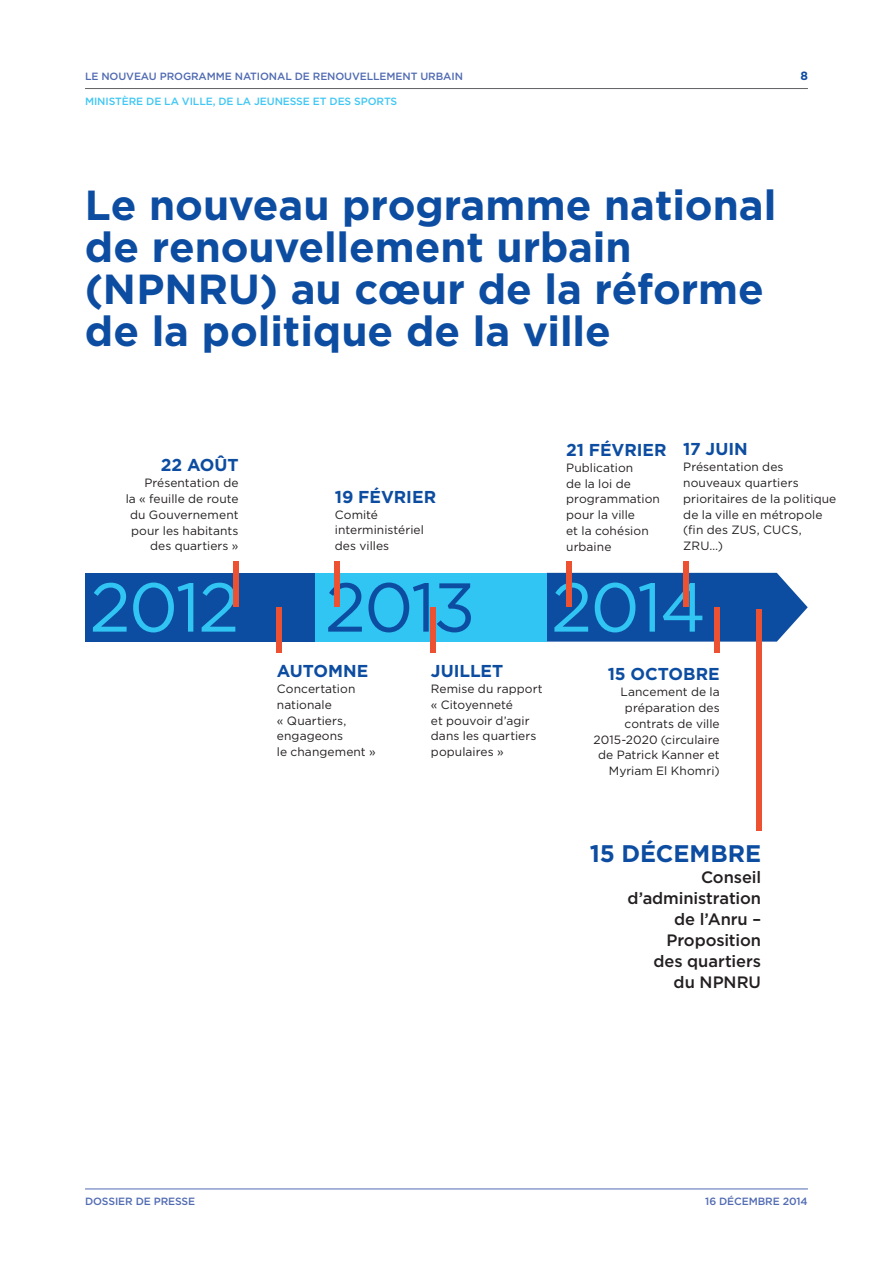
<style>
.page{position:relative;width:893px;height:1263px;background:#fff}
.page>*{position:absolute;margin:0;border:0;box-sizing:border-box;transform-origin:0 0}
.TITRE2{font:69px "Gotham";letter-spacing:-.03em;color:#30c5f3}
.TITRE2-2{font:69px "Gotham";color:#0d4da1}
.TITRE_1{font:700 42px/42px "Gotham";color:#0d4da1}
._1_courant{font:700 24px "Gotham";letter-spacing:-.005em;color:#0d4da1}
.TITRE2-3{font:700 17.25px "Gotham";letter-spacing:-.005em;color:#0d4da1}
._1_courant-2{font:500 16.5px/21px "Gotham";letter-spacing:-.005em;color:#231f20;text-align:right}
._1_courant-3{font:12px/15.8px "Gotham";letter-spacing:.005em;color:#231f20}
.t1{font:700 12px "Gotham";color:#0d4da1}
.t2{font:500 10.5px "Gotham";letter-spacing:-.01em;color:#516bb3}
.t3{font:500 10.5px "Gotham";letter-spacing:-.01em;color:#40c7f4}
</style>
<div class="page">
<hr style="left:85px;top:1188px;width:723px;height:1px;background:#516bb3">
<hr style="left:85px;top:88px;width:723px;height:1px;background:#636366">
<div style="left:85px;top:573px;width:230px;height:69px;background:#0d4da1"></div>
<svg style="left:547px;top:573px;width:261px;height:69px;background:#1f59a6"></svg>
<div style="left:315px;top:573px;width:232px;height:69px;background:#30c5f3"></div>
<div style="left:233px;top:561px;width:6px;height:46px;background:#ec5131"></div>
<div style="left:335px;top:561px;width:5px;height:46px;background:#ec5131"></div>
<div style="left:566px;top:561px;width:5px;height:46px;background:#ec5131"></div>
<div style="left:714px;top:607px;width:5px;height:46px;background:#ec5131"></div>
<div style="left:684px;top:561px;width:5px;height:46px;background:#ec5131"></div>
<div style="left:756px;top:609px;width:5px;height:221px;background:#ec5131"></div>
<div style="left:277px;top:607px;width:5px;height:46px;background:#ec5131"></div>
<div style="left:431px;top:607px;width:5px;height:46px;background:#ec5131"></div>
<p class="t2" style="left:85px;top:69px;width:379px">LE NOUVEAU PROGRAMME NATIONAL DE RENOUVELLEMENT URBAIN</p>
<p class="t1" style="left:800px;top:68px;width:9px">8</p>
<p class="t3" style="left:85px;top:94px;width:314px">MINISTÈRE DE LA VILLE, DE LA JEUNESSE ET DES SPORTS</p>
<p class="TITRE_1" style="left:85px;top:184px;width:693px">Le nouveau programme national de renouvellement urbain (NPNRU) au cœur de la réforme de la politique de la ville</p>
<p class="TITRE2-3" style="left:566px;top:438px;width:102px">21 FÉVRIER</p>
<p class="_1_courant-3" style="left:566px;top:459px;width:95px">Publication<br>de la loi de programmation pour la ville<br>et la cohésion urbaine</p>
<p class="TITRE2-3" style="left:683px;top:438px;width:66px">17 JUIN</p>
<p class="_1_courant-3" style="left:683px;top:459px;width:155px">Présentation des nouveaux quartiers prioritaires de la politique de la ville en métropole (fin des ZUS, CUCS,<br>ZRU…)</p>
<p class="TITRE2-3" style="left:161px;top:454px;width:79px">22 AOÛT</p>
<p class="_1_courant-3" style="left:144px;top:475px;width:96px">Présentation de</p>
<p class="_1_courant-3" style="left:126px;top:491px;width:114px">la « feuille de route</p>
<p class="_1_courant-3" style="left:130px;top:506px;width:110px">du Gouvernement</p>
<p class="_1_courant-3" style="left:131px;top:522px;width:109px">pour les habitants</p>
<p class="_1_courant-3" style="left:150px;top:538px;width:90px">des quartiers »</p>
<p class="TITRE2" style="left:90px;top:563px;width:152px">2012</p>
<p class="TITRE2-2" style="left:325px;top:563px;width:152px">2013</p>
<p class="TITRE2" style="left:551px;top:563px;width:156px">2014</p>
<p class="TITRE2-3" style="left:277px;top:660px;width:93px">AUTOMNE</p>
<p class="_1_courant-3" style="left:277px;top:681px;width:100px">Concertation nationale<br>« Quartiers, engageons<br>le changement »</p>
<p class="TITRE2-3" style="left:335px;top:485px;width:103px">19 FÉVRIER</p>
<p class="_1_courant-3" style="left:335px;top:506px;width:90px">Comité interministériel des villes</p>
<p class="TITRE2-3" style="left:431px;top:660px;width:74px">JUILLET</p>
<p class="_1_courant-3" style="left:431px;top:681px;width:113px">Remise du rapport « Citoyenneté<br>et pouvoir d’agir dans les quartiers populaires »</p>
<p class="TITRE2-3" style="left:608px;top:663px;width:113px">15 OCTOBRE</p>
<p class="_1_courant-3" style="left:594px;top:684px;width:128px;text-align:right">Lancement de la préparation des contrats de ville<br>2015-2020 (circulaire de Patrick Kanner et<br>Myriam El Khomri)</p>
<p class="_1_courant" style="left:590px;top:837px;width:173px">15 DÉCEMBRE</p>
<p class="_1_courant-2" style="left:627px;top:866px;width:135px">Conseil d’administration de l’Anru –<br>Proposition<br>des quartiers<br>du NPNRU</p>
<p class="t2" style="left:85px;top:1195px;width:112px">DOSSIER DE PRESSE</p>
<p class="t2" style="left:705px;top:1195px;width:104px">16 DÉCEMBRE 2014</p>
</div>
